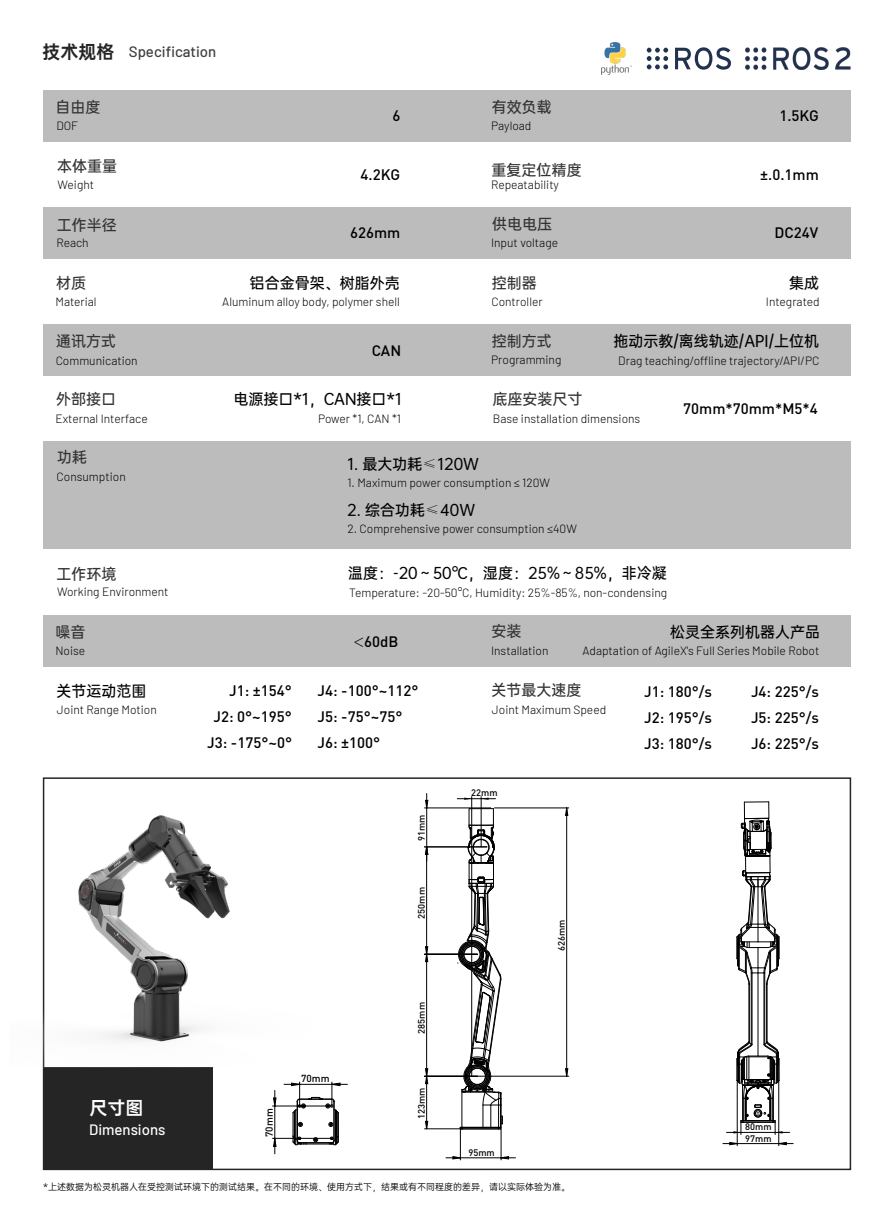
<style>
.page{position:relative;width:893px;height:1212px;background:#fff}
.page>*{position:absolute;margin:0;border:0;box-sizing:border-box;transform-origin:0 0}
.t1{font:18px "OPPO Sans B";color:#fff}
.t2{font:500 15px/26.2px "DIN";color:#000;text-align:justify}
.t3{font:15px "OPPO Sans M";color:#000}
.t4{font:15px "OPPO Sans M";color:#333}
.t5{font:500 15px "Barlow";color:#404040}
.t6{font:500 15px "Barlow";color:#fff}
.t7{font:300 12px "Barlow";color:#000}
.t8{font:500 10.05px "DIN";color:#000}
.t9{font:500 9.3px "DIN";color:#000}
.t10{font:9px "OPPO Sans R";color:#000}
.s1{font-family:"OPPO Sans B";font-weight:400;font-size:18px;color:#252525}
.s2{font-family:"Adobe Song Std";font-weight:300}
.s3{font-family:"Adobe Song Std";font-weight:300;font-size:18px}
</style>
<div class="page">
<div style="left:43px;top:91px;width:807px;height:51px;background:#bcbcbc"></div>
<div style="left:43px;top:208px;width:807px;height:51px;background:#bcbcbc"></div>
<div style="left:43px;top:615px;width:807px;height:51px;background:#bcbcbc"></div>
<div style="left:43px;top:441px;width:807px;height:108px;background:#bcbcbc"></div>
<div style="left:43px;top:325px;width:807px;height:51px;background:#bcbcbc"></div>
<hr style="left:501px;top:1128px;width:1px;height:32px;background:#000">
<hr style="left:460px;top:1128px;width:1px;height:32px;background:#000">
<hr style="left:481px;top:796px;width:1px;height:51px;background:#000">
<hr style="left:471px;top:796px;width:1px;height:280px;background:#000">
<hr style="left:424px;top:1128px;width:39px;height:1px;background:#000">
<hr style="left:424px;top:1076px;width:53px;height:1px;background:#000">
<hr style="left:424px;top:954px;width:53px;height:1px;background:#000">
<hr style="left:494px;top:807px;width:75px;height:1px;background:#000">
<hr style="left:477px;top:1076px;width:92px;height:1px;background:#000">
<hr style="left:424px;top:846px;width:63px;height:1px;background:#000">
<hr style="left:424px;top:807px;width:67px;height:1px;background:#000">
<svg style="left:446px;top:1156px;width:69px;height:4px"></svg>
<svg style="left:457px;top:797px;width:38px;height:3px"></svg>
<svg style="left:565px;top:807px;width:4px;height:270px"></svg>
<svg style="left:425px;top:793px;width:4px;height:337px"></svg>
<svg style="left:457px;top:808px;width:46px;height:322px"></svg>
<hr style="left:737px;top:1080px;width:1px;height:66px;background:#000">
<hr style="left:778px;top:1080px;width:1px;height:66px;background:#000">
<svg style="left:723px;top:1141px;width:70px;height:4px"></svg>
<hr style="left:751px;top:973px;width:1px;height:71px;background:#000">
<hr style="left:752px;top:973px;width:1px;height:71px;background:#000">
<hr style="left:758px;top:973px;width:1px;height:83px;background:#000">
<hr style="left:749px;top:984px;width:1px;height:58px;background:#000">
<hr style="left:766px;top:984px;width:1px;height:59px;background:#000">
<hr style="left:764px;top:973px;width:1px;height:71px;background:#000">
<hr style="left:767px;top:984px;width:1px;height:58px;background:#000">
<svg style="left:737px;top:801px;width:43px;height:184px"></svg>
<svg style="left:726px;top:1041px;width:63px;height:93px"></svg>
<hr style="left:272px;top:1105px;width:60px;height:1px;background:#000">
<hr style="left:272px;top:1138px;width:60px;height:1px;background:#000">
<svg style="left:273px;top:1090px;width:4px;height:64px"></svg>
<svg style="left:284px;top:1082px;width:63px;height:63px"></svg>
<div style="left:43px;top:1067px;width:169px;height:102px;background:#252525"></div>
<img style="left:42px;top:777px;width:272px;height:291px">
<svg style="left:647px;top:48px;width:21px;height:21px"></svg>
<svg style="left:675px;top:47px;width:56px;height:23px"></svg>
<img style="left:602px;top:43px;width:29px;height:31px">
<img style="left:745px;top:47px;width:105px;height:23px">
<p class="t5" style="left:43px;top:41px;width:175px"><span class="s1">技术规格</span> Specification</p>
<p class="t4" style="left:55px;top:95px;width:46px">自由度</p>
<p class="t4" style="left:492px;top:95px;width:61px">有效负载</p>
<p class="t2" style="left:392px;top:102px;width:9px">6</p>
<p class="t2" style="left:779px;top:102px;width:41px">1.5KG</p>
<p class="t7" style="left:56px;top:117px;width:23px">DOF</p>
<p class="t7" style="left:491px;top:117px;width:42px">Payload</p>
<p class="t4" style="left:57px;top:153px;width:61px">本体重量</p>
<p class="t4" style="left:492px;top:157px;width:91px">重复定位精度</p>
<p class="t2" style="left:361px;top:161px;width:41px">4.2KG</p>
<p class="t7" style="left:491px;top:176px;width:69px">Repeatability</p>
<p class="t7" style="left:58px;top:176px;width:38px">Weight</p>
<p class="t4" style="left:57px;top:212px;width:61px">工作半径</p>
<p class="t4" style="left:492px;top:212px;width:61px">供电电压</p>
<p class="t2" style="left:350px;top:219px;width:52px">626mm</p>
<p class="t7" style="left:56px;top:234px;width:34px">Reach</p>
<p class="t7" style="left:491px;top:234px;width:68px">Input voltage</p>
<p class="t2" style="left:760px;top:161px;width:60px">±.0.1mm</p>
<p class="t2" style="left:774px;top:219px;width:45px">DC24V</p>
<p class="t3" style="left:250px;top:270px;width:151px">铝合金骨架、树脂外壳</p>
<p class="t4" style="left:56px;top:270px;width:31px">材质</p>
<p class="t4" style="left:492px;top:270px;width:46px">控制器</p>
<p class="t3" style="left:789px;top:271px;width:31px">集成</p>
<p class="t7" style="left:55px;top:293px;width:43px">Material</p>
<p class="t7" style="left:222px;top:293px;width:179px">Aluminum alloy body, polymer shell</p>
<p class="t7" style="left:491px;top:293px;width:53px">Controller</p>
<p class="t7" style="left:766px;top:293px;width:55px">Integrated</p>
<p class="t4" style="left:56px;top:329px;width:61px">通讯方式</p>
<p class="t4" style="left:492px;top:328px;width:61px">控制方式</p>
<p class="t3" style="left:614px;top:328px;width:207px">拖动示教/离线轨迹/API/上位机</p>
<p class="t2" style="left:372px;top:336px;width:31px">CAN</p>
<p class="t7" style="left:56px;top:352px;width:84px">Communication</p>
<p class="t7" style="left:491px;top:352px;width:72px">Programming</p>
<p class="t7" style="left:618px;top:352px;width:203px">Drag teaching/offline trajectory/API/PC</p>
<p class="t4" style="left:56px;top:387px;width:61px">外部接口</p>
<p class="t7" style="left:55px;top:410px;width:94px">External Interface</p>
<p class="t4" style="left:57px;top:445px;width:31px">功耗</p>
<p class="t7" style="left:57px;top:468px;width:71px">Consumption</p>
<p class="t4" style="left:57px;top:561px;width:61px">工作环境</p>
<p class="t7" style="left:57px;top:583px;width:113px">Working Environment</p>
<p class="t3" style="left:234px;top:387px;width:170px">电源接口*1，CAN接口*1</p>
<p class="t7" style="left:318px;top:410px;width:84px">Power *1, CAN *1</p>
<p class="t4" style="left:492px;top:387px;width:91px">底座安装尺寸</p>
<p class="t7" style="left:493px;top:410px;width:149px">Base installation dimensions</p>
<p class="t3" style="left:347px;top:452px;width:133px">1. 最大功耗<span class="s2">≤</span>120W</p>
<p class="t7" style="left:347px;top:474px;width:204px">1. Maximum power consumption ≤ 120W</p>
<p class="t3" style="left:347px;top:497px;width:129px">2. 综合功耗<span class="s2">≤</span>40W</p>
<p class="t7" style="left:347px;top:520px;width:231px">2. Comprehensive power consumption ≤40W</p>
<p class="t3" style="left:348px;top:561px;width:320px">温度：-20～50℃，湿度：25%～85%，非冷凝</p>
<p class="t7" style="left:349px;top:584px;width:320px">Temperature: -20-50°C, Humidity: 25%-85%, non-condensing</p>
<p class="t2" style="left:683px;top:395px;width:136px">70mm*70mm*M5*4</p>
<p class="t4" style="left:55px;top:619px;width:31px">噪音</p>
<p class="t4" style="left:492px;top:619px;width:31px">安装</p>
<p class="t7" style="left:491px;top:642px;width:59px">Installation</p>
<p class="t2" style="left:353px;top:628px;width:47px"><span class="s3">&lt;</span>60dB</p>
<p class="t7" style="left:55px;top:642px;width:31px">Noise</p>
<p class="t3" style="left:670px;top:619px;width:151px">松灵全系列机器人产品</p>
<p class="t7" style="left:583px;top:642px;width:238px">Adaptation of AgileX's Full Series Mobile Robot</p>
<p class="t3" style="left:57px;top:678px;width:91px">关节运动范围</p>
<p class="t7" style="left:57px;top:701px;width:101px">Joint Range Motion</p>
<h1 class="t1" style="left:90px;top:1092px;width:56px">尺寸图</h1>
<p class="t6" style="left:89px;top:1118px;width:78px">Dimensions</p>
<p class="t2" style="left:207px;top:677px;width:86px;text-align:right">J1: ±154°<br>J2: 0°~195°<br>J3: -175°~0°</p>
<p class="t2" style="left:318px;top:677px;width:102px;text-align:left">J4: -100°~112°<br>J5: -75°~75°<br>J6: ±100°</p>
<p class="t4" style="left:492px;top:678px;width:91px">关节最大速度</p>
<p class="t7" style="left:492px;top:701px;width:116px">Joint Maximum Speed</p>
<p class="t8" style="left:263px;top:1137px;width:30px;rotate:-90deg">70mm</p>
<p class="t8" style="left:301px;top:1072px;width:30px">70mm</p>
<p class="t9" style="left:416px;top:841px;width:28px;rotate:-90deg">91mm</p>
<p class="t9" style="left:415px;top:919px;width:33px;rotate:-90deg">250mm</p>
<p class="t9" style="left:415px;top:1033px;width:33px;rotate:-90deg">285mm</p>
<p class="t9" style="left:415px;top:1119px;width:33px;rotate:-90deg">123mm</p>
<p class="t9" style="left:471px;top:786px;width:28px">22mm</p>
<p class="t9" style="left:468px;top:1146px;width:28px">95mm</p>
<p class="t9" style="left:556px;top:951px;width:33px;rotate:-90deg">626mm</p>
<p class="t10" style="left:43px;top:1180px;width:528px">*上述数据为松灵机器人在受控测试环境下的测试结果。在不同的环境、使用方式下，结果或有不同程度的差异，请以实际体验为准。</p>
<p class="t2" style="left:644px;top:677px;width:69px">J1: 180°/s J2: 195°/s J3: 180°/s</p>
<p class="t2" style="left:751px;top:678px;width:69px">J4: 225°/s J5: 225°/s J6: 225°/s</p>
<p class="t9" style="left:745px;top:1121px;width:28px">80mm</p>
<p class="t9" style="left:745px;top:1132px;width:28px">97mm</p>
</div>
